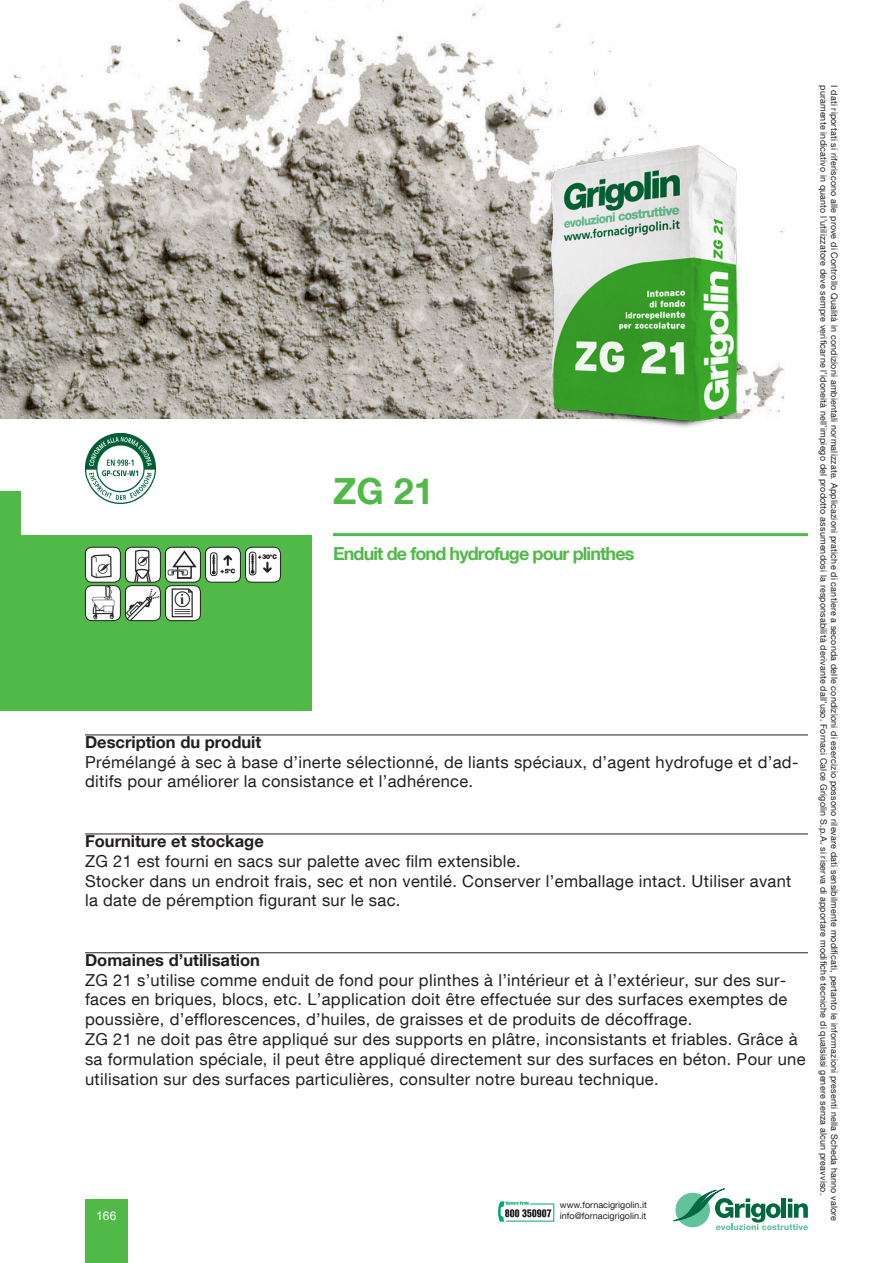
<style>
.page{position:relative;width:893px;height:1263px;background:#fff}
.page>*{position:absolute;margin:0;border:0;box-sizing:border-box;transform-origin:0 0}
.t1{font:700 36px "Helvetica Neue LT Com";color:#51b948}
.TiolettoScheda{font:700 18px "Helvetica Neue LT Com";letter-spacing:-.05em;color:#51b948}
.TestoScheda{font:16.5px/19.8px "Helvetica Neue LT Com";letter-spacing:.02em;color:#231f20}
.TiolettoScheda-2{font:700 16.5px "Helvetica Neue LT Com";color:#231f20}
.t2{font:12px "Arial";color:#fff}
.t3{font:9px "Helvetica Neue LT Com";letter-spacing:.02em;color:#231f20}
.t4{font:9px "Helvetica Neue LT Com";color:#231f20}
</style>
<div class="page">
<svg style="left:673px;top:1188px;width:135px;height:42px"></svg>
<div style="left:85px;top:1199px;width:43px;height:64px;background:#51b948"></div>
<div style="left:0;top:491px;width:21px;height:51px;background:#51b948"></div>
<svg style="left:498px;top:1201px;width:56px;height:21px"></svg>
<div style="left:0;top:535px;width:312px;height:176px;background:#51b948"></div>
<img style="left:0;top:0;width:785px;height:419px">
<img style="left:85px;top:547px;width:34px;height:34px">
<div style="left:85px;top:547px;width:36px;height:36px;border:1px solid #231f20;border-radius:6px"></div>
<img style="left:125px;top:547px;width:34px;height:34px">
<div style="left:125px;top:547px;width:36px;height:36px;border:1px solid #231f20;border-radius:6px"></div>
<img style="left:165px;top:547px;width:34px;height:34px">
<div style="left:165px;top:547px;width:36px;height:36px;border:1px solid #231f20;border-radius:6px"></div>
<img style="left:205px;top:547px;width:34px;height:34px">
<div style="left:205px;top:547px;width:36px;height:36px;border:1px solid #231f20;border-radius:6px"></div>
<img style="left:245px;top:547px;width:34px;height:34px">
<div style="left:245px;top:547px;width:36px;height:36px;border:1px solid #231f20;border-radius:6px"></div>
<img style="left:85px;top:587px;width:34px;height:32px">
<div style="left:85px;top:585px;width:36px;height:36px;border:1px solid #231f20;border-radius:6px"></div>
<img style="left:125px;top:587px;width:34px;height:32px">
<div style="left:125px;top:585px;width:36px;height:36px;border:1px solid #231f20;border-radius:6px"></div>
<img style="left:165px;top:587px;width:34px;height:32px">
<div style="left:165px;top:585px;width:36px;height:36px;border:1px solid #231f20;border-radius:6px"></div>
<img style="left:518px;top:133px;width:254px;height:295px">
<img style="left:85px;top:433px;width:70px;height:71px">
<hr style="left:333px;top:533px;width:475px;height:3px;background:#51b948">
<hr style="left:85px;top:735px;width:723px;height:1px;background:#231f20">
<hr style="left:85px;top:834px;width:723px;height:1px;background:#231f20">
<hr style="left:85px;top:952px;width:723px;height:1px;background:#231f20">
<p class="t1" style="left:333px;top:468px;width:102px">ZG 21</p>
<p class="TiolettoScheda" style="left:333px;top:542px;width:303px">Enduit de fond hydrofuge pour plinthes</p>
<p class="TiolettoScheda-2" style="left:85px;top:731px;width:178px">Description du produit</p>
<p class="TestoScheda" style="left:85px;top:751px;width:715px">Prémélangé à sec à base d’inerte sélectionné, de liants spéciaux, d’agent hydrofuge et d’ad&shy;ditifs pour améliorer la consistance et l’adhérence.</p>
<p class="TiolettoScheda-2" style="left:85px;top:830px;width:180px">Fourniture et stockage</p>
<p class="TestoScheda" style="left:85px;top:850px;width:437px">ZG 21 est fourni en sacs sur palette avec film extensible.</p>
<p class="TestoScheda" style="left:85px;top:870px;width:708px">Stocker dans un endroit frais, sec et non ventilé. Conserver l’emballage intact. Utiliser avant la date de péremption figurant sur le sac.</p>
<p class="TiolettoScheda-2" style="left:85px;top:949px;width:176px">Domaines d’utilisation</p>
<p class="TestoScheda" style="left:85px;top:969px;width:704px;text-align:justify">ZG 21 s’utilise comme enduit de fond pour plinthes à l’intérieur et à l’extérieur, sur des sur&shy;faces en briques, blocs, etc. L’application doit être effectuée sur des surfaces exemptes de poussière, d’efflorescences, d’huiles, de graisses et de produits de décoffrage.</p>
<p class="TestoScheda" style="left:85px;top:1029px;width:722px">ZG 21 ne doit pas être appliqué sur des supports en plâtre, inconsistants et friables. Grâce à sa formulation spéciale, il peut être appliqué directement sur des surfaces en béton. Pour une utilisation sur des surfaces particulières, consulter notre bureau technique.</p>
<p class="t4" style="left:560px;top:1199px;width:88px">www.fornacigrigolin.it</p>
<p class="t2" style="left:96px;top:1207px;width:22px">166</p>
<p class="t4" style="left:560px;top:1210px;width:88px">info@fornacigrigolin.it</p>
<p class="t3" style="left:829px;top:85px;width:1112px;rotate:90deg">puramente indicativo in quanto l’utilizzatore deve sempre verificarne l’idoneità nell’impiego del prodotto assumendosi la responsabilità derivante dall’uso. Fornaci Calce Grigolin S.p.A. si riserva di apportare modifiche tecniche di qualsiasi genere senza alcun preavviso.</p>
<p class="t3" style="left:840px;top:85px;width:1138px;rotate:90deg">I dati riportati si riferiscono alle prove di Controllo Qualità in condizioni ambientali normalizzate. Applicazioni pratiche di cantiere a seconda delle condizioni di esercizio possono rilevare dati sensibilmente modificati, pertanto le informazioni presenti nella Scheda hanno valore</p>
</div>
